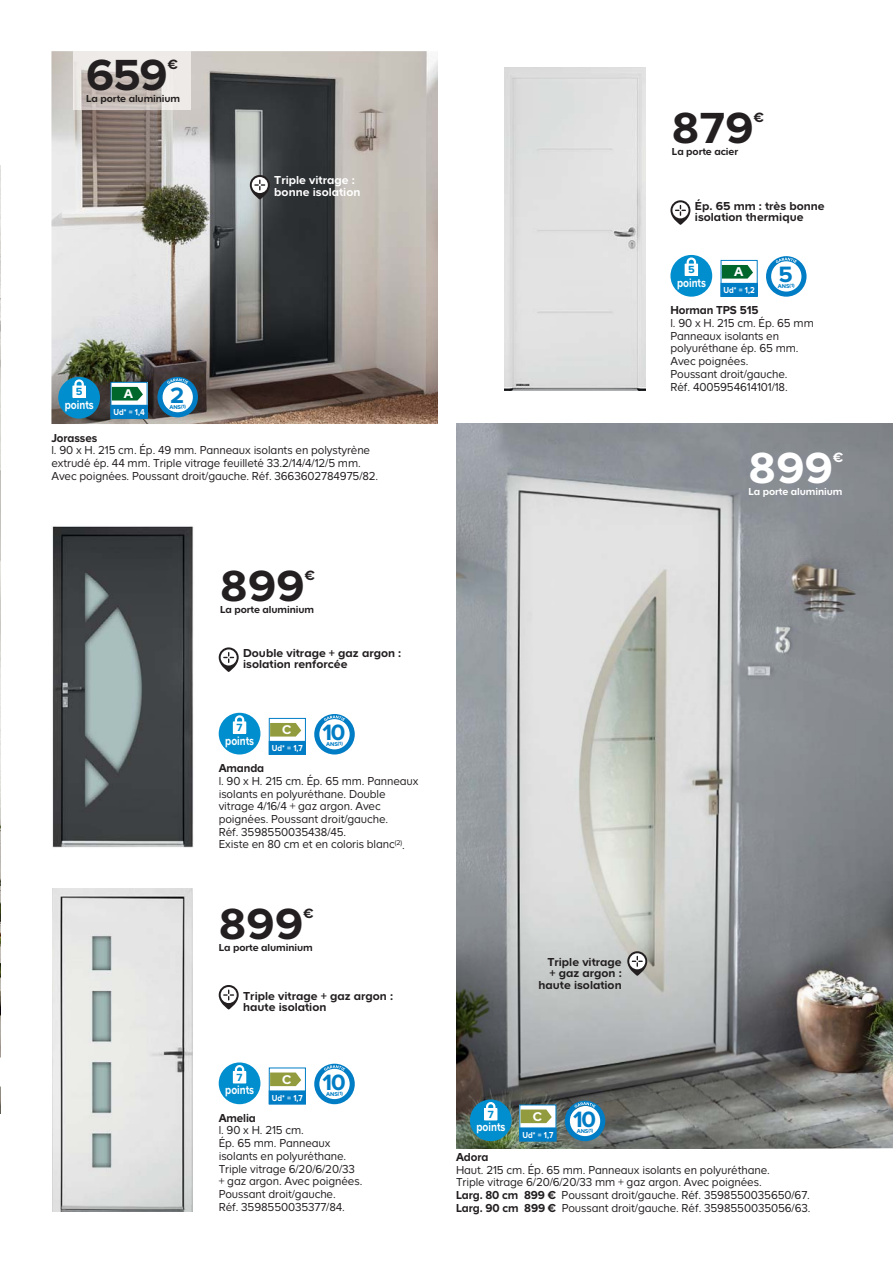
<style>
.page{position:relative;width:893px;height:1263px;background:#fff}
.page>*{position:absolute;margin:0;border:0;box-sizing:border-box;transform-origin:0 0}
.t1{font:700 45.15px "Casto";letter-spacing:.01em;color:#231f20}
.t2{font:700 45.15px "Casto";color:#fff}
.t3{font:700 23.1px "Casto";color:#007dc5}
.t4{font:700 13.95px "Casto";color:#231f20}
.t5{font:700 13.95px "Casto";color:#fff}
.t6{font:700 13.2px "Casto";color:#fff}
.t7{font:700 12.6px "Casto";color:#fff;scale:.8 1}
.t8{font:12px/12.8px "Casto";letter-spacing:-.01em;color:#231f20;scale:.95 1}
.t9{font:700 12px/11.6px "Casto";color:#231f20}
.t10{font:700 12px "Casto";color:#231f20;scale:.95 1}
.t11{font:700 12px/11.6px "Casto";color:#fff}
.t12{font:700 10.8px "Casto";color:#008ece}
.t13{font:700 10.5px "Casto";letter-spacing:-.01em;color:#231f20}
.t14{font:700 10.5px "Casto";letter-spacing:-.01em;color:#fff}
.t15{font:700 9px "Casto";color:#fff;scale:.85 1}
.t16{font:700 5.7px "Casto";letter-spacing:-.01em;color:#007dc5}
.t17{font:700 4.95px "Casto";color:#007dc5}
.s1{font-weight:700}
</style>
<div class="page">
<img style="left:51px;top:51px;width:387px;height:373px">
<img style="left:74px;top:51px;width:117px;height:58px">
<img style="left:0;top:166px;width:1px;height:947px">
<div style="left:58px;top:377px;width:42px;height:42px;background:#008ece;border-radius:50%"></div>
<svg style="left:73px;top:379px;width:12px;height:7px"></svg>
<div style="left:73px;top:386px;width:12px;height:11px;background:#fff"></div>
<div style="left:72px;top:386px;width:14px;height:12px;border:1px solid #fff"></div>
<svg style="left:113px;top:384px;width:32px;height:21px"></svg>
<div style="left:111px;top:382px;width:36px;height:37px;border:1px solid #007dc5"></div>
<div style="left:111px;top:405px;width:36px;height:13px;background:#007dc5"></div>
<div style="left:111px;top:405px;width:36px;height:14px;border:1px solid #007dc5"></div>
<svg style="left:112px;top:387px;width:31px;height:14px"></svg>
<svg style="left:157px;top:377px;width:41px;height:40px"></svg>
<svg style="left:250px;top:175px;width:20px;height:25px"></svg>
<svg style="left:252px;top:177px;width:16px;height:16px"></svg>
<svg style="left:254px;top:180px;width:11px;height:10px"></svg>
<img style="left:51px;top:526px;width:143px;height:322px">
<div style="left:219px;top:713px;width:41px;height:42px;background:#008ece;border-radius:50%"></div>
<svg style="left:234px;top:715px;width:11px;height:7px"></svg>
<div style="left:233px;top:722px;width:13px;height:11px;background:#fff"></div>
<div style="left:233px;top:722px;width:13px;height:12px;border:1px solid #fff"></div>
<svg style="left:314px;top:714px;width:41px;height:41px"></svg>
<svg style="left:219px;top:647px;width:20px;height:25px"></svg>
<svg style="left:221px;top:649px;width:16px;height:17px"></svg>
<svg style="left:223px;top:652px;width:11px;height:11px"></svg>
<img style="left:504px;top:68px;width:141px;height:323px">
<div style="left:721px;top:260px;width:36px;height:37px;border:1px solid #007dc5"></div>
<div style="left:721px;top:283px;width:36px;height:13px;background:#007dc5"></div>
<div style="left:721px;top:283px;width:36px;height:14px;border:1px solid #007dc5"></div>
<svg style="left:722px;top:265px;width:31px;height:14px"></svg>
<div style="left:670px;top:255px;width:42px;height:42px;background:#008ece;border-radius:50%"></div>
<svg style="left:685px;top:257px;width:12px;height:7px"></svg>
<div style="left:685px;top:264px;width:12px;height:11px;background:#fff"></div>
<div style="left:685px;top:264px;width:13px;height:12px;border:1px solid #fff"></div>
<svg style="left:766px;top:256px;width:40px;height:41px"></svg>
<svg style="left:670px;top:200px;width:20px;height:25px"></svg>
<svg style="left:672px;top:202px;width:16px;height:16px"></svg>
<svg style="left:675px;top:205px;width:11px;height:11px"></svg>
<img style="left:53px;top:888px;width:140px;height:324px">
<div style="left:219px;top:1062px;width:41px;height:42px;background:#008ece;border-radius:50%"></div>
<svg style="left:234px;top:1065px;width:11px;height:6px"></svg>
<div style="left:233px;top:1072px;width:13px;height:11px;background:#fff"></div>
<div style="left:233px;top:1071px;width:13px;height:12px;border:1px solid #fff"></div>
<svg style="left:271px;top:1072px;width:33px;height:19px"></svg>
<div style="left:269px;top:1068px;width:37px;height:36px;border:1px solid #007dc5"></div>
<div style="left:269px;top:1091px;width:36px;height:13px;background:#007dc5"></div>
<svg style="left:270px;top:1073px;width:31px;height:13px"></svg>
<svg style="left:314px;top:1064px;width:41px;height:40px"></svg>
<svg style="left:219px;top:985px;width:20px;height:25px"></svg>
<svg style="left:221px;top:987px;width:16px;height:16px"></svg>
<svg style="left:223px;top:990px;width:11px;height:11px"></svg>
<img style="left:456px;top:423px;width:437px;height:725px">
<div style="left:470px;top:1099px;width:42px;height:42px;background:#008ece;border-radius:50%"></div>
<svg style="left:486px;top:1102px;width:10px;height:6px"></svg>
<div style="left:484px;top:1109px;width:13px;height:11px;background:#fff"></div>
<div style="left:484px;top:1108px;width:13px;height:12px;border:1px solid #fff"></div>
<svg style="left:521px;top:1107px;width:33px;height:21px"></svg>
<div style="left:520px;top:1128px;width:36px;height:13px;background:#007dc5"></div>
<svg style="left:521px;top:1110px;width:31px;height:13px"></svg>
<svg style="left:565px;top:1101px;width:40px;height:40px"></svg>
<svg style="left:627px;top:951px;width:20px;height:25px"></svg>
<svg style="left:629px;top:953px;width:16px;height:16px"></svg>
<svg style="left:632px;top:956px;width:11px;height:11px"></svg>
<div style="left:269px;top:718px;width:37px;height:37px;border:1px solid #007dc5"></div>
<div style="left:269px;top:741px;width:36px;height:13px;background:#007dc5"></div>
<div style="left:269px;top:741px;width:37px;height:14px;border:1px solid #007dc5"></div>
<svg style="left:270px;top:723px;width:31px;height:14px"></svg>
<svg style="left:0;top:1058px;width:1px;height:29px"></svg>
<h1 class="t1" style="left:86px;top:60px;width:83px">659</h1>
<p class="t4" style="left:168px;top:60px;width:12px">€</p>
<p class="t13" style="left:86px;top:95px;width:96px">La porte aluminium</p>
<p class="t12" style="left:76px;top:388px;width:8px">5</p>
<p class="t7" style="left:65px;top:400px;width:38px">points</p>
<p class="t6" style="left:124px;top:390px;width:11px">A</p>
<p class="t15" style="left:113px;top:409px;width:38px">Ud* = 1,4</p>
<h2 class="t3" style="left:170px;top:388px;width:16px">2</h2>
<p class="t17" style="left:181px;top:404px;width:6px">(1)</p>
<p class="t16" style="left:169px;top:405px;width:13px">ANS</p>
<p class="t11" style="left:274px;top:176px;width:88px">Triple vitrage : bonne isolation</p>
<p class="t10" style="left:51px;top:434px;width:50px">Jorasses</p>
<p class="t8" style="left:51px;top:445px;width:345px">l. 90 x H. 215 cm. Ép. 49 mm. Panneaux isolants en polystyrène extrudé ép. 44 mm. Triple vitrage feuilleté 33.2/14/4/12/5 mm.<br>Avec poignées. Poussant droit/gauche. Réf. 3663602784975/82.</p>
<h1 class="t1" style="left:220px;top:571px;width:86px">899</h1>
<p class="t4" style="left:305px;top:571px;width:12px">€</p>
<p class="t13" style="left:220px;top:606px;width:96px">La porte aluminium</p>
<p class="t9" style="left:243px;top:648px;width:160px">Double vitrage + gaz argon : isolation renforcée</p>
<p class="t12" style="left:237px;top:724px;width:7px">7</p>
<h2 class="t3" style="left:322px;top:725px;width:25px">10</h2>
<p class="t16" style="left:326px;top:742px;width:18px">ANS<sup>(1)</sup></p>
<p class="t6" style="left:282px;top:726px;width:11px">C</p>
<p class="t7" style="left:225px;top:736px;width:38px">points</p>
<p class="t15" style="left:272px;top:745px;width:38px">Ud* = 1,7</p>
<p class="t10" style="left:219px;top:764px;width:49px">Amanda</p>
<p class="t8" style="left:219px;top:776px;width:212px">l. 90 x H. 215 cm. Ép. 65 mm. Panneaux isolants en polyuréthane. Double vitrage 4/16/4 + gaz argon. Avec poignées. Poussant droit/gauche.<br>Réf. 3598550035438/45.<br>Existe en 80 cm et en coloris blanc<sup>(2)</sup>.</p>
<h1 class="t1" style="left:219px;top:909px;width:86px">899</h1>
<p class="t4" style="left:303px;top:908px;width:12px">€</p>
<p class="t13" style="left:219px;top:944px;width:96px">La porte aluminium</p>
<p class="t9" style="left:243px;top:991px;width:151px">Triple vitrage + gaz argon : haute isolation</p>
<p class="t12" style="left:237px;top:1074px;width:7px">7</p>
<p class="t7" style="left:225px;top:1086px;width:38px">points</p>
<p class="t6" style="left:282px;top:1075px;width:11px">C</p>
<h2 class="t3" style="left:322px;top:1074px;width:25px">10</h2>
<p class="t16" style="left:326px;top:1092px;width:18px">ANS<sup>(1)</sup></p>
<p class="t15" style="left:272px;top:1095px;width:38px">Ud* = 1,7</p>
<p class="t10" style="left:219px;top:1114px;width:41px">Amelia</p>
<p class="t8" style="left:219px;top:1125px;width:153px">l. 90 x H. 215 cm.<br>Ép. 65 mm. Panneaux isolants en polyuréthane.<br>Triple vitrage 6/20/6/20/33 + gaz argon. Avec poignées.<br>Poussant droit/gauche.<br>Réf. 3598550035377/84.</p>
<h1 class="t1" style="left:672px;top:113px;width:83px">879</h1>
<p class="t4" style="left:754px;top:113px;width:12px">€</p>
<p class="t13" style="left:672px;top:148px;width:68px">La porte acier</p>
<p class="t9" style="left:695px;top:201px;width:131px">Ép. 65 mm : très bonne isolation thermique</p>
<p class="t12" style="left:688px;top:266px;width:8px">5</p>
<p class="t7" style="left:677px;top:278px;width:38px">points</p>
<p class="t6" style="left:734px;top:268px;width:11px">A</p>
<p class="t15" style="left:723px;top:287px;width:38px">Ud* = 1,2</p>
<h2 class="t3" style="left:779px;top:267px;width:16px">5</h2>
<p class="t17" style="left:790px;top:284px;width:6px">(1)</p>
<p class="t16" style="left:778px;top:284px;width:13px">ANS</p>
<p class="t10" style="left:670px;top:306px;width:94px">Horman TPS 515</p>
<p class="t8" style="left:670px;top:318px;width:152px">l. 90 x H. 215 cm. Ép. 65 mm<br>Panneaux isolants en polyuréthane ép. 65 mm.<br>Avec poignées.<br>Poussant droit/gauche.<br>Réf. 4005954614101/18.</p>
<h1 class="t2" style="left:748px;top:453px;width:86px">899</h1>
<p class="t5" style="left:833px;top:452px;width:12px">€</p>
<p class="t14" style="left:748px;top:488px;width:96px">La porte aluminium</p>
<p class="t9" style="left:538px;top:957px;width:85px;text-align:right">Triple vitrage + gaz argon : haute isolation</p>
<p class="t12" style="left:488px;top:1111px;width:7px">7</p>
<p class="t7" style="left:476px;top:1123px;width:38px">points</p>
<p class="t6" style="left:533px;top:1112px;width:11px">C</p>
<h2 class="t3" style="left:573px;top:1111px;width:25px">10</h2>
<p class="t16" style="left:577px;top:1129px;width:18px">ANS<sup>(1)</sup></p>
<p class="t15" style="left:522px;top:1132px;width:38px">Ud* = 1,7</p>
<p class="t10" style="left:456px;top:1153px;width:36px">Adora</p>
<p class="t8" style="left:456px;top:1164px;width:375px">Haut. 215 cm. Ép. 65 mm. Panneaux isolants en polyuréthane.<br>Triple vitrage 6/20/6/20/33 mm + gaz argon. Avec poignées.<br><span class="s1">Larg. 80 cm 899 €</span> Poussant droit/gauche. Réf. 3598550035650/67.<br><span class="s1">Larg. 90 cm 899 €</span> Poussant droit/gauche. Réf. 3598550035056/63.</p>
</div>
